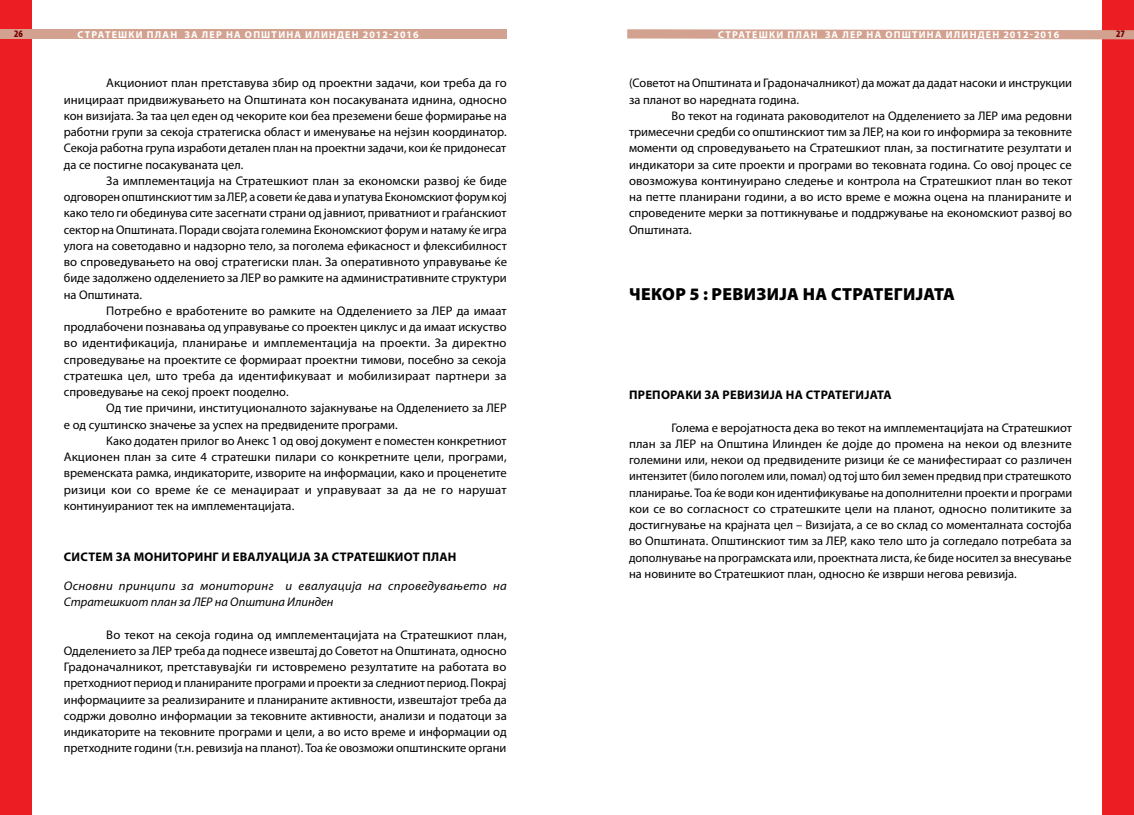
<style>
.page{position:relative;width:1134px;height:815px;background:#fff}
.page>*{position:absolute;margin:0;border:0;box-sizing:border-box;transform-origin:0 0}
.t1{font:900 17.5px "Myriad Pro";letter-spacing:.02em;color:#000}
.t2{font:12.5px/16.2px "Myriad Pro";color:#000;text-align:justify}
.t3{font:italic 12.5px/16.2px "Myriad Pro";letter-spacing:.025em;color:#000}
.t4{font:700 12.5px "Myriad Pro";letter-spacing:.02em;color:#000}
.t5{font:700 10px "Myriad Pro";letter-spacing:.12em;color:#fff}
.t6{font:900 condensed 10px "Myriad Pro";color:#790000}
</style>
<div class="page">
<div style="left:0;top:0;width:32px;height:815px;background:#ed1d24"></div>
<div style="left:1102px;top:0;width:32px;height:815px;background:#ed1d24"></div>
<div style="left:0;top:29px;width:507px;height:10px;background:#d3a18f"></div>
<svg style="left:627px;top:29px;width:507px;height:10px;background:#d6a797"></svg>
<p class="t6" style="left:14px;top:27px;width:10px">26</p>
<p class="t5" style="left:78px;top:28px;width:343px">Стратешки план за ЛЕР на Општина Илинден 2012-2016</p>
<p class="t5" style="left:718px;top:28px;width:343px">Стратешки план за ЛЕР на Општина Илинден 2012-2016</p>
<p class="t6" style="left:1116px;top:27px;width:10px">27</p>
<p class="t2" style="left:64px;top:75px;width:444px;text-indent:43px">Акциониот план претставува збир од проектни задачи, кои треба да го иницираат придвижувањето на Општината кон посакуваната иднина, односно кон визијата. За таа цел еден од чекорите кои беа преземени беше формирање на работни групи за секоја стратегиска област и именување на нејзин координатор.<br>Секоја работна група изработи детален план на проектни задачи, кои ќе придонесат да се постигне посакуваната цел.</p>
<p class="t2" style="left:64px;top:172px;width:445px;text-indent:43px">За имплементација на Стратешкиот план за економски развој ќе биде одговорен општинскиот тим за ЛЕР, а совети ќе дава и упатува Економскиот форум кој како тело ги обединува сите засегнати страни од јавниот, приватниот и граѓанскиот сектор на Општината. Поради својата големина Економскиот форум и натаму ќе игра улога на советодавно и надзорно тело, за поголема ефикасност и флексибилност во спроведувањето на овој стратегиски план. За оперативното управување ќе биде задолжено одделението за ЛЕР во рамките на административните структури на Општината.</p>
<p class="t2" style="left:64px;top:302px;width:445px;text-indent:43px">Потребно е вработените во рамките на Одделението за ЛЕР да имаат продлабочени познавања од управување со проектен циклус и да имаат искуство во идентификација, планирање и имплементација на проекти. За директно спроведување на проектите се формираат проектни тимови, посебно за секоја стратешка цел, што треба да идентификуваат и мобилизираат партнери за спроведување на секој проект пооделно.</p>
<p class="t2" style="left:64px;top:400px;width:444px;text-indent:43px">Од тие причини, институционалното зајакнување на Одделението за ЛЕР е од суштинско значење за успех на предвидените програми.</p>
<p class="t2" style="left:64px;top:432px;width:444px;text-indent:43px">Како додатен прилог во Анекс 1 од овој документ е поместен конкретниот Акционен план за сите 4 стратешки пилари со конкретните цели, програми, временската рамка, индикаторите, изворите на информации, како и проценетите ризици кои со време ќе се менаџираат и управуваат за да не го нарушат континуираниот тек на имплементацијата.</p>
<p class="t4" style="left:64px;top:549px;width:394px">Систем за мониторинг и евалуација за Стратешкиот план</p>
<p class="t3" style="left:64px;top:577px;width:445px">Основни принципи за мониторинг и евалуација на спроведувањето на<br>Стратешкиот план за ЛЕР на Општина Илинден</p>
<p class="t2" style="left:64px;top:626px;width:445px;text-indent:43px">Во текот на секоја година од имплементацијата на Стратешкиот план, Одделението за ЛЕР треба да поднесе извештај до Советот на Општината, односно Градоначалникот, претставувајќи ги истовремено резултатите на работата во претходниот период и планираните програми и проекти за следниот период. Покрај информациите за реализираните и планираните активности, извештајот треба да содржи доволно информации за тековните активности, анализи и податоци за индикаторите на тековните програми и цели, а во исто време и информации од претходните години (т.н. ревизија на планот). Тоа ќе овозможи општинските органи</p>
<p class="t2" style="left:629px;top:75px;width:445px">(Советот на Општината и Градоначалникот) да можат да дадат насоки и инструкции за планот во наредната година.</p>
<p class="t2" style="left:629px;top:107px;width:445px;text-indent:43px">Во текот на годината раководителот на Одделението за ЛЕР има редовни тримесечни средби со општинскиот тим за ЛЕР, на кои го информира за тековните моменти од спроведувањето на Стратешкиот план, за постигнатите резултати и индикатори за сите проекти и програми во тековната година. Со овој процес се овозможува континуирано следење и контрола на Стратешкиот план во текот на петте планирани години, а во исто време е можна оцена на планираните и спроведените мерки за поттикнување и поддржување на економскиот развој во Општината.</p>
<h1 class="t1" style="left:629px;top:283px;width:327px">Чекор 5 : Ревизија на Стратегијата</h1>
<p class="t4" style="left:629px;top:387px;width:26px">Препо</p>
<p class="t4" style="left:670px;top:387px;width:223px">раки за ревизија на Стратегијата</p>
<p class="t2" style="left:629px;top:419px;width:445px;text-indent:43px">Голема е веројатноста дека во текот на имплементацијата на Стратешкиот план за ЛЕР на Општина Илинден ќе дојде до промена на некои од влезните големини или, некои од предвидените ризици ќе се манифестираат со различен интензитет (било поголем или, помал) од тој што бил земен предвид при стратешкото планирање. Тоа ќе води кон идентификување на дополнителни проекти и програми кои се во согласност со стратешките цели на планот, односно политиките за достигнување на крајната цел – Визијата, а се во склад со моменталната состојба во Општината. Општинскиот тим за ЛЕР, како тело што ја согледало потребата за дополнување на програмската или, проектната листа, ќе биде носител за внесување на новините во Стратешкиот план, односно ќе изврши негова ревизија.</p>
</div>
